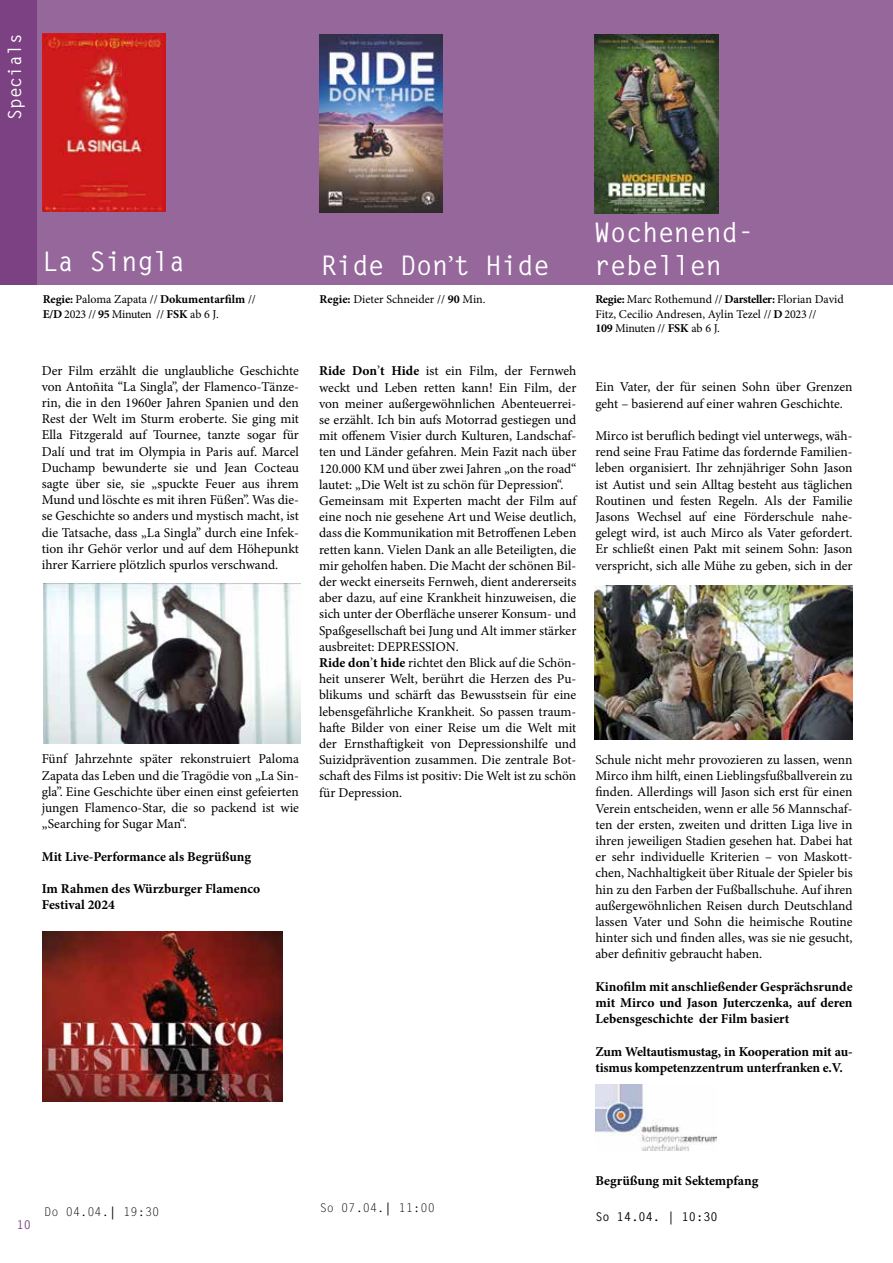
<style>
.page{position:relative;width:893px;height:1263px;background:#fff}
.page>*{position:absolute;margin:0;border:0;box-sizing:border-box;transform-origin:0 0}
.t1{font:700 27px/32.4px "Letter Gothic Std";letter-spacing:-.01em;color:#fff}
.t2{font:700 18px "Letter Gothic Std";color:#fff}
.t3{font:13.5px/16.2px "Minion Pro";color:#000;text-align:justify}
.t4{font:700 13.5px/16.2px "Minion Pro";letter-spacing:-.005em;color:#000}
.t5{font:12px/14.4px "Minion Pro";letter-spacing:-.005em;color:#000}
.t6{font:12px/14.4px "Minion Pro";letter-spacing:-.025em;color:#000}
.t7{font:12px "Letter Gothic Std";color:#000}
.t8{font:700 12px "Letter Gothic Std";color:#000}
.t9{font:700 12px "Letter Gothic Std";color:#7b4182}
.s1{font-weight:700}
.s2{font-family:"Minion Pro";font-weight:400}
</style>
<div class="page">
<div style="left:37px;top:0;width:856px;height:285px;background:#95679b"></div>
<div style="left:0;top:0;width:37px;height:285px;background:#7b4182"></div>
<img style="left:42px;top:33px;width:124px;height:178px">
<img style="left:43px;top:583px;width:258px;height:160px">
<img style="left:320px;top:34px;width:123px;height:179px">
<img style="left:595px;top:35px;width:123px;height:178px">
<img style="left:595px;top:586px;width:257px;height:153px">
<img style="left:595px;top:1084px;width:121px;height:67px">
<img style="left:43px;top:931px;width:239px;height:170px">
<h2 class="t2" style="left:4px;top:120px;width:88px;rotate:-90deg">Specials</h2>
<h1 class="t1" style="left:42px;top:245px;width:145px">La Singla</h1>
<p class="t6" style="left:43px;top:292px;width:214px"><span class="s1">Regie:</span> Paloma Zapata // <span class="s1">Dokumentarfilm</span> //<br><span class="s1">E/D</span> 2023 // <span class="s1">95</span> Minuten // <span class="s1">FSK</span> ab 6 J.</p>
<p class="t3" style="left:42px;top:362px;width:259px">Der Film erzählt die unglaubliche Geschichte von Antoñita “La Singla”, der Flamenco-Tänze&shy;rin, die in den 1960er Jahren Spanien und den Rest der Welt im Sturm eroberte. Sie ging mit Ella Fitzgerald auf Tournee, tanzte sogar für Dalí und trat im Olympia in Paris auf. Marcel Duchamp bewunderte sie und Jean Cocteau sagte über sie, sie „spuckte Feuer aus ihrem Mund und löschte es mit ihren Füßen”. Was die&shy;se Geschichte so anders und mystisch macht, ist die Tatsache, dass „La Singla” durch eine Infek&shy;tion ihr Gehör verlor und auf dem Höhepunkt ihrer Karriere plötzlich spurlos verschwand.</p>
<p class="t3" style="left:42px;top:751px;width:259px">Fünf Jahrzehnte später rekonstruiert Paloma Zapata das Leben und die Tragödie von „La Sin&shy;gla”. Eine Geschichte über einen einst gefeierten jungen Flamenco-Star, die so packend ist wie „Searching for Sugar Man“.</p>
<p class="t4" style="left:42px;top:848px;width:211px">Mit Live-Performance als Begrüßung</p>
<p class="t4" style="left:42px;top:880px;width:220px">Im Rahmen des Würzburger Flamenco<br>Festival 2024</p>
<h1 class="t1" style="left:320px;top:249px;width:231px">Ride Don<span class="s2">’</span>t Hide</h1>
<h1 class="t1" style="left:594px;top:217px;width:161px">Wochenend&shy;rebellen</h1>
<p class="t5" style="left:320px;top:292px;width:167px"><span class="s1">Regie:</span> Dieter Schneider // <span class="s1">90</span> Min.</p>
<p class="t5" style="left:595px;top:292px;width:250px"><span class="s1">Regie:</span> Marc Rothemund // <span class="s1">Darsteller:</span> Florian David<br>Fitz, Cecilio Andresen, Aylin Tezel // <span class="s1">D</span> 2023 //<br><span class="s1">109</span> Minuten // <span class="s1">FSK</span> ab 6 J.</p>
<p class="t3" style="left:319px;top:363px;width:259px;text-align:left"><span class="s1">Ride Don</span>’<span class="s1">t Hide</span> ist ein Film, der Fernweh weckt und Leben retten kann! Ein Film, der von meiner außergewöhnlichen Abenteuerrei&shy;se erzählt. Ich bin aufs Motorrad gestiegen und mit offenem Visier durch Kulturen, Landschaf&shy;ten und Länder gefahren. Mein Fazit nach über 120.000 KM und über zwei Jahren „on the road“ lautet: „Die Welt ist zu schön für Depression“.<br>Gemeinsam mit Experten macht der Film auf eine noch nie gesehene Art und Weise deutlich, dass die Kommunikation mit Betroffenen Leben retten kann. Vielen Dank an alle Beteiligten, die mir geholfen haben. Die Macht der schönen Bil&shy;der weckt einerseits Fernweh, dient andererseits aber dazu, auf eine Krankheit hinzuweisen, die sich unter der Oberfläche unserer Konsum- und Spaßgesellschaft bei Jung und Alt immer stärker ausbreitet: DEPRESSION.<br><span class="s1">Ride don</span>’<span class="s1">t hide</span> richtet den Blick auf die Schön&shy;heit unserer Welt, berührt die Herzen des Pu&shy;blikums und schärft das Bewusstsein für eine lebensgefährliche Krankheit. So passen traum&shy;hafte Bilder von einer Reise um die Welt mit der Ernsthaftigkeit von Depressionshilfe und Suizidprävention zusammen. Die zentrale Bot&shy;schaft des Films ist positiv: Die Welt ist zu schön für Depression.</p>
<p class="t3" style="left:595px;top:379px;width:259px">Ein Vater, der für seinen Sohn über Grenzen geht – basierend auf einer wahren Geschichte.</p>
<p class="t3" style="left:595px;top:428px;width:259px">Mirco ist beruflich bedingt viel unterwegs, wäh&shy;rend seine Frau Fatime das fordernde Familien&shy;leben organisiert. Ihr zehnjähriger Sohn Jason ist Autist und sein Alltag besteht aus täglichen Routinen und festen Regeln. Als der Familie Jasons Wechsel auf eine Förderschule nahe&shy;gelegt wird, ist auch Mirco als Vater gefordert.<br>Er schließt einen Pakt mit seinem Sohn: Jason verspricht, sich alle Mühe zu geben, sich in der</p>
<p class="t3" style="left:595px;top:752px;width:259px">Schule nicht mehr provozieren zu lassen, wenn Mirco ihm hilft, einen Lieblingsfußballverein zu finden. Allerdings will Jason sich erst für einen Verein entscheiden, wenn er alle 56 Mannschaf&shy;ten der ersten, zweiten und dritten Liga live in ihren jeweiligen Stadien gesehen hat. Dabei hat er sehr individuelle Kriterien – von Maskott&shy;chen, Nachhaltigkeit über Rituale der Spieler bis hin zu den Farben der Fußballschuhe. Auf ihren außergewöhnlichen Reisen durch Deutschland lassen Vater und Sohn die heimische Routine hinter sich und finden alles, was sie nie gesucht, aber definitiv gebraucht haben.</p>
<p class="t4" style="left:595px;top:978px;width:259px;text-align:justify">Kinofilm mit anschließender Gesprächsrunde mit Mirco und Jason Juterczenka, auf deren Lebensgeschichte der Film basiert</p>
<p class="t4" style="left:595px;top:1043px;width:259px">Zum Weltautismustag, in Kooperation mit au&shy;tismus kompetenzzentrum unterfranken e.V.</p>
<p class="t9" style="left:17px;top:1217px;width:16px">10</p>
<p class="t4" style="left:595px;top:1173px;width:164px">Begrüßung mit Sektempfang</p>
<p class="t7" style="left:320px;top:1201px;width:117px">So 07.04.│ 11:00</p>
<p class="t7" style="left:44px;top:1205px;width:117px">Do 04.04.│ 19:30</p>
<p class="t8" style="left:595px;top:1209px;width:124px">So 14.04. │ 10:30</p>
</div>
